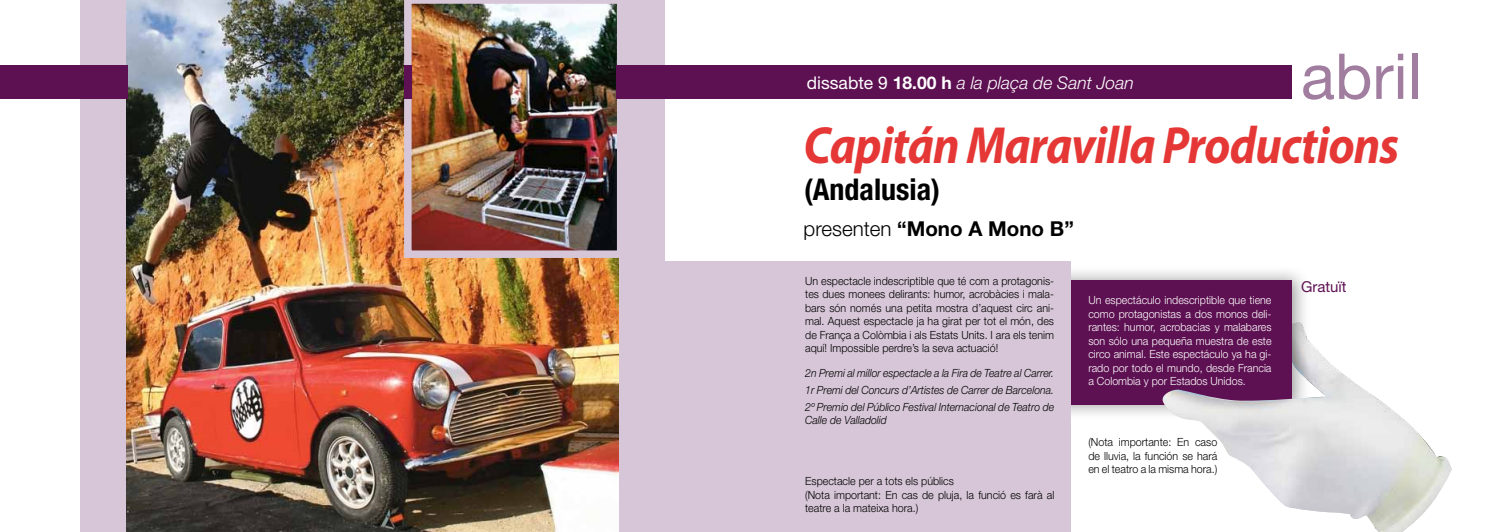
<style>
.page{position:relative;width:1489px;height:532px;background:#fff}
.page>*{position:absolute;margin:0;border:0;box-sizing:border-box;transform-origin:0 0}
.t1{font:63.25px "Helvetica Neue LT Std";color:#a17da0}
.t2{font:italic 700 52.5px "Myriad Pro";letter-spacing:-.02em;color:#e53836;scale:.9 1}
.t3{font:700 condensed 30px "Helvetica Neue LT Std";color:#000}
.t4{font:700 20.5px "Helvetica Neue LT Std";color:#000}
.t5{font:italic 300 17.5px "Helvetica Neue LT Std";color:#fff}
.t6{font:15px "Helvetica Neue LT Std";color:#5e1152}
.t7{font:300 11.25px/13.5px "Helvetica Neue LT Std";color:#000;text-align:justify;scale:.95 1}
.t8{font:300 11.25px/13.5px "Helvetica Neue LT Std";color:#fff;text-align:justify;scale:.95 1}
.t9{font:italic 300 11.25px/17px "Helvetica Neue LT Std";color:#000;text-align:justify;scale:.93 1}
.s1{font-weight:400;font-style:normal}
.s2{font-weight:700;font-style:normal}
.s3{font-weight:300}
</style>
<div class="page">
<img style="left:1309px;top:341px;width:54px;height:48px">
<div style="left:1021px;top:264px;width:288px;height:155px;background:#000;opacity:.4"></div>
<div style="left:1034px;top:280px;width:257px;height:124px;background:#5e1152"></div>
<div style="left:80px;top:0;width:584px;height:531px;background:#d6c6d7"></div>
<div style="left:659px;top:261px;width:411px;height:270px;background:#d6c6d7"></div>
<img style="left:1160px;top:389px;width:291px;height:142px">
<img style="left:126px;top:0;width:492px;height:531px">
<img style="left:404px;top:0;width:220px;height:258px">
<div style="left:616px;top:65px;width:675px;height:33px;background:#5e1152"></div>
<div style="left:0;top:65px;width:128px;height:33px;background:#5e1152"></div>
<div style="left:404px;top:65px;width:8px;height:33px;background:#5e1152"></div>
<h3 class="t5" style="left:806px;top:72px;width:328px"><span class="s1">dissabte 9</span> <span class="s2">18.00 h</span> a la plaça de Sant Joan</h3>
<h1 class="t1" style="left:1300px;top:39px;width:122px">abril</h1>
<h2 class="t2" style="left:803px;top:111px;width:663px">Capitán Maravilla Productions</h2>
<h3 class="t3" style="left:804px;top:171px;width:138px">(Andalusia)</h3>
<h3 class="t4" style="left:803px;top:216px;width:272px"><span class="s3">presenten</span> “Mono A Mono B”</h3>
<p class="t7" style="left:805px;top:274px;width:263px">Un espectacle indescriptible que té com a protagonis&shy;tes dues monees delirants: humor, acrobàcies i mala&shy;bars són només una petita mostra d’aquest circ ani&shy;mal. Aquest espectacle ja ha girat per tot el món, des de França a Colòmbia i als Estats Units. I ara els tenim aquí! Impossible perdre’s la seva actuació!</p>
<p class="t9" style="left:805px;top:364px;width:269px">2n Premi al millor espectacle a la Fira de Teatre al Carrer.<br>1r Premi del Concurs d’Artistes de Carrer de Barcelona.<br>2º Premio del Público Festival Internacional de Teatro de</p>
<p class="t9" style="left:805px;top:411px;width:89px">Calle de Valladolid</p>
<p class="t7" style="left:805px;top:474px;width:264px;text-align:left">Espectacle per a tots els públics<br>(Nota important: En cas de pluja, la funció es farà al teatre a la mateixa hora.)</p>
<p class="t8" style="left:1088px;top:293px;width:194px">Un espectáculo indescriptible que tiene como protagonistas a dos monos deli&shy;rantes: humor, acrobacias y malabares son sólo una pequeña muestra de este circo animal. Este espectáculo ya ha gi&shy;rado por todo el mundo, desde Francia a Colombia y por Estados Unidos.</p>
<p class="t7" style="left:1088px;top:435px;width:137px">(Nota importante: En caso de lluvia, la función se hará en el teatro a la misma hora.)</p>
<h3 class="t6" style="left:1300px;top:278px;width:47px">Gratuït</h3>
</div>
